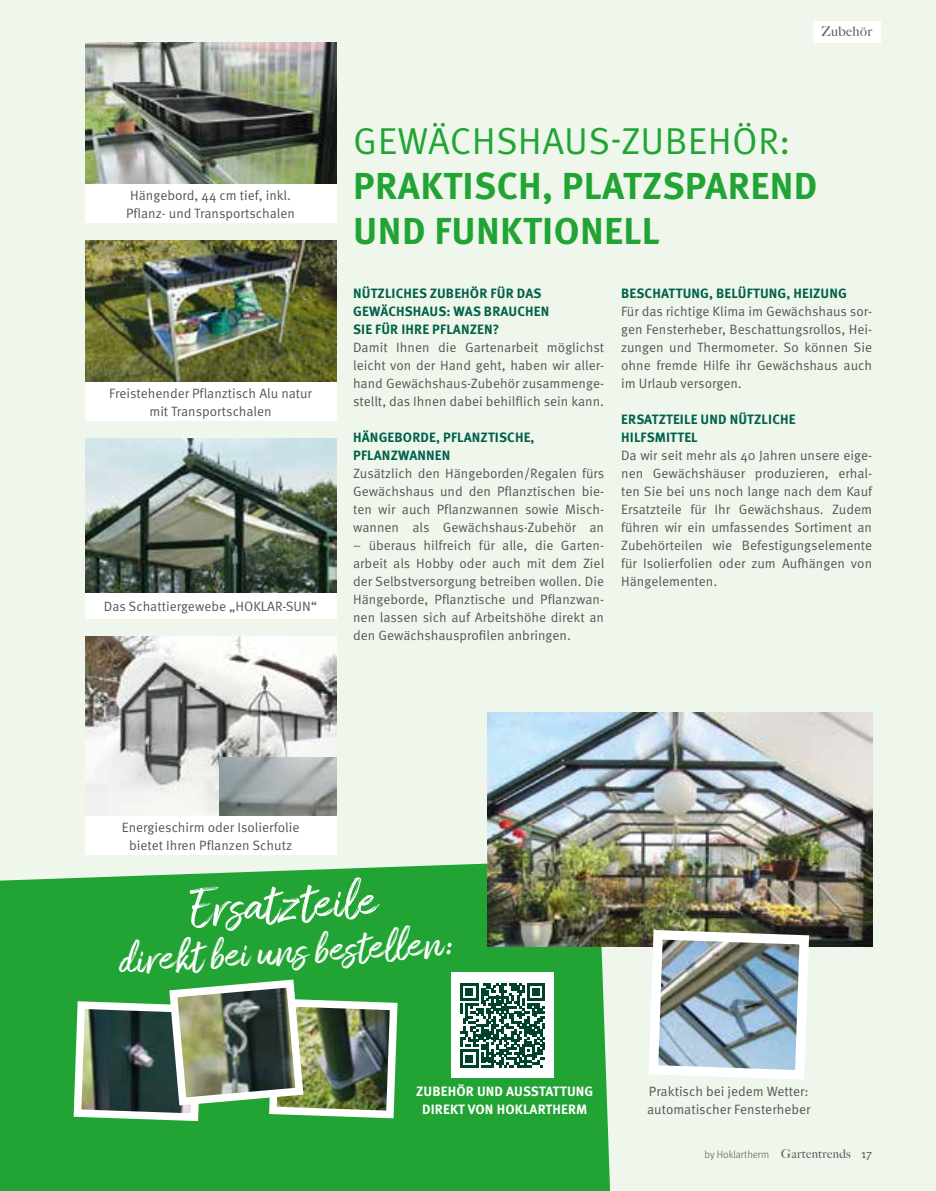
<style>
.page{position:relative;width:936px;height:1191px;background:#fff}
.page>*{position:absolute;margin:0;border:0;box-sizing:border-box;transform-origin:0 0}
.t1{font:52.5px "Amithen";color:#fff}
.t2{font:43.5px "Amithen";color:#fff}
.t3{font:700 37.5px/45px "Meta Pro";letter-spacing:.01em;color:#21a434}
.t4{font:37.5px "Meta Pro Norm";letter-spacing:.01em;color:#21a434}
.t5{font:13.5px/18px "Meta Pro Norm";color:#565655;text-align:justify}
.t6{font:700 13.5px/18px "Meta Pro";letter-spacing:.01em;color:#00614a}
.t7{font:700 13.5px/18px "Meta Pro";letter-spacing:.01em;color:#fff;text-align:center}
.t8{font:500 13.5px "Big Caslon";letter-spacing:.03em;color:#565655}
.t9{font:300 10.5px "Meta Pro";color:#565655}
.s1{font-family:"Big Caslon";font-weight:500;font-size:12px}
.s2{font-family:"Meta Pro Norm";font-weight:400;font-size:12px}
</style>
<div class="page">
<div style="left:0;top:0;width:935px;height:1191px;background:#eff6ec"></div>
<img style="left:85px;top:43px;width:251px;height:141px">
<img style="left:85px;top:241px;width:251px;height:141px">
<img style="left:85px;top:439px;width:251px;height:154px">
<img style="left:85px;top:637px;width:251px;height:180px">
<img style="left:219px;top:757px;width:117px;height:60px">
<div style="left:0;top:863px;width:610px;height:328px;background:#21a434"></div>
<img style="left:487px;top:712px;width:385px;height:234px">
<img style="left:643px;top:925px;width:171px;height:155px">
<img style="left:70px;top:975px;width:331px;height:150px">
<div style="left:85px;top:184px;width:251px;height:39px;background:#fff"></div>
<div style="left:85px;top:382px;width:251px;height:39px;background:#fff"></div>
<div style="left:85px;top:593px;width:251px;height:26px;background:#fff"></div>
<div style="left:85px;top:817px;width:251px;height:38px;background:#fff"></div>
<div style="left:451px;top:972px;width:103px;height:105px;background:#fff"></div>
<svg style="left:460px;top:983px;width:85px;height:84px"></svg>
<div style="left:812px;top:21px;width:68px;height:22px;background:#fff"></div>
<p class="t5" style="left:126px;top:185px;width:170px">Hängebord, 44 cm tief, inkl.<br>Pflanz- und Transportschalen</p>
<p class="t5" style="left:109px;top:383px;width:204px;text-align:center">Freistehender Pflanztisch Alu natur mit Transportschalen</p>
<p class="t5" style="left:104px;top:596px;width:215px">Das Schattiergewebe „HOKLAR-SUN“</p>
<p class="t8" style="left:821px;top:20px;width:52px">Zubehör</p>
<h3 class="t4" style="left:353px;top:112px;width:439px">GEWÄCHSHAUS-ZUBEHÖR:</h3>
<h3 class="t3" style="left:353px;top:161px;width:465px">PRAKTISCH, PLATZSPAREND<br>UND FUNKTIONELL</h3>
<p class="t6" style="left:353px;top:283px;width:198px">NÜTZLICHES ZUBEHÖR FÜR DAS<br>GEWÄCHSHAUS: WAS BRAUCHEN<br>SIE FÜR IHRE PFLANZEN?</p>
<p class="t5" style="left:353px;top:337px;width:253px">Damit Ihnen die Gartenarbeit möglichst leicht von der Hand geht, haben wir aller&shy;hand Gewächshaus-Zubehör zusammenge&shy;stellt, das Ihnen dabei behilflich sein kann.</p>
<p class="t6" style="left:353px;top:427px;width:183px">HÄNGEBORDE, PFLANZTISCHE,<br>PFLANZWANNEN</p>
<p class="t5" style="left:353px;top:463px;width:253px">Zusätzlich den Hängeborden/Regalen fürs Gewächshaus und den Pflanztischen bie&shy;ten wir auch Pflanzwannen sowie Misch&shy;wannen als Gewächshaus-Zubehör an</p>
<p class="t5" style="left:353px;top:535px;width:253px">– überaus hilfreich für alle, die Garten&shy;arbeit als Hobby oder auch mit dem Ziel der Selbstversorgung betreiben wollen. Die Hängeborde, Pflanztische und Pflanzwan&shy;nen lassen sich auf Arbeitshöhe direkt an den Gewächshausprofilen anbringen.</p>
<p class="t6" style="left:621px;top:283px;width:227px">BESCHATTUNG, BELÜFTUNG, HEIZUNG</p>
<p class="t5" style="left:621px;top:301px;width:252px">Für das richtige Klima im Gewächshaus sor&shy;gen Fensterheber, Beschattungsrollos, Hei&shy;zungen und Thermometer. So können Sie ohne fremde Hilfe ihr Gewächshaus auch im Urlaub versorgen.</p>
<p class="t6" style="left:621px;top:409px;width:176px">ERSATZTEILE UND NÜTZLICHE<br>HILFSMITTEL</p>
<p class="t5" style="left:621px;top:445px;width:253px">Da wir seit mehr als 40 Jahren unsere eige&shy;nen Gewächshäuser produzieren, erhal&shy;ten Sie bei uns noch lange nach dem Kauf Ersatzteile für Ihr Gewächshaus. Zudem führen wir ein umfassendes Sortiment an Zubehörteilen wie Befestigungselemente für Isolierfolien oder zum Aufhängen von Hängelementen.</p>
<p class="t5" style="left:122px;top:817px;width:179px;text-align:center">Energieschirm oder Isolierfolie bietet Ihren Pflanzen Schutz</p>
<h1 class="t1" style="left:188px;top:877px;width:188px;rotate:-3deg">Ersatzteile</h1>
<h2 class="t2" style="left:117px;top:934px;width:337px;rotate:-3deg">direkt bei uns bestell en:</h2>
<p class="t7" style="left:416px;top:1081px;width:179px">ZUBEHÖR UND AUSSTATTUNG<br>DIREKT VON HOKLARTHERM</p>
<p class="t5" style="left:647px;top:1081px;width:165px">Praktisch bei jedem Wetter: automatischer Fensterheber</p>
<p class="t9" style="left:704px;top:1146px;width:169px">by Hoklartherm <span class="s1">Gartentrends</span> <span class="s2">17</span></p>
</div>
